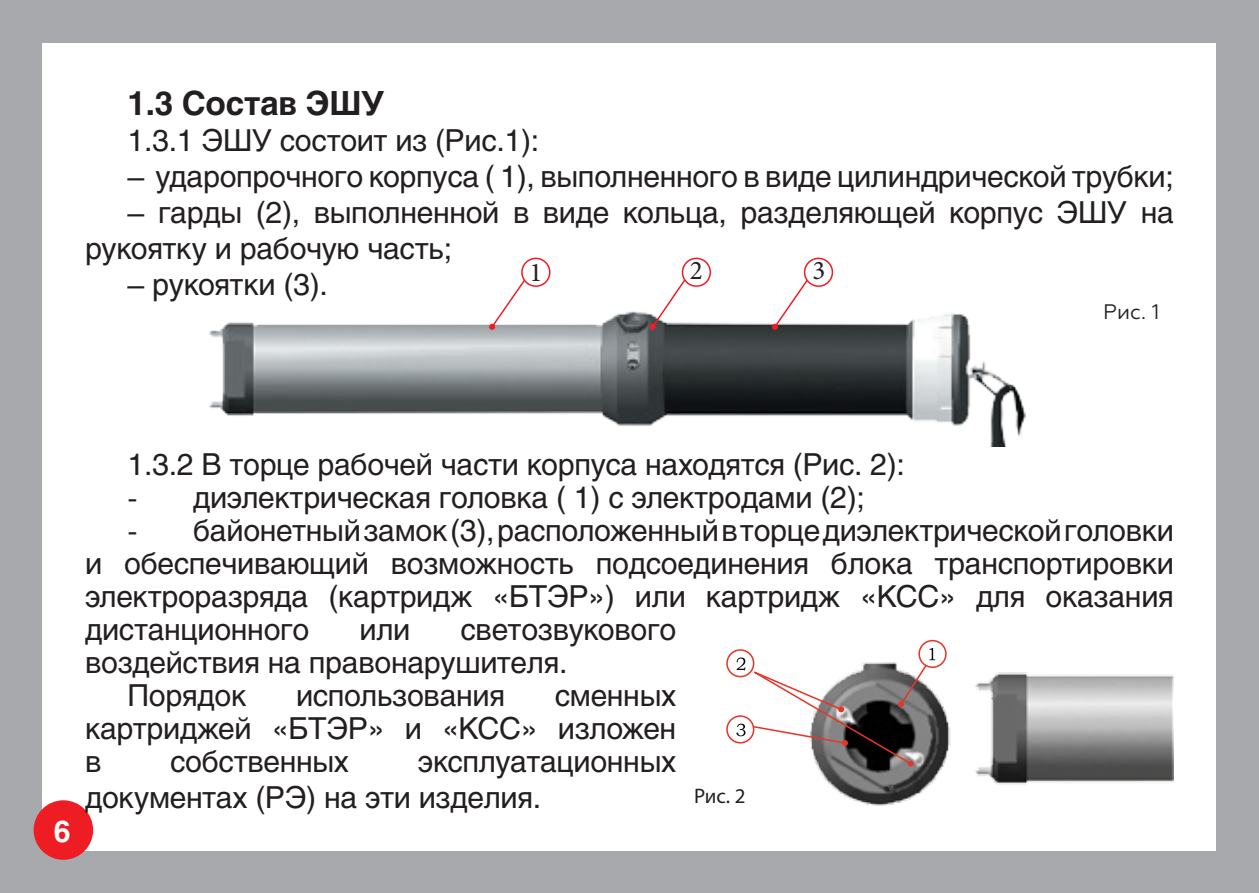
<style>
.page{position:relative;width:1259px;height:893px;background:#a8a9ad}
.page>*{position:absolute;margin:0;border:0;box-sizing:border-box;transform-origin:0 0}
.t1{font:700 33px "Helios";letter-spacing:-.01em;color:#231f20}
.t2{font:30px/33px "Helios";letter-spacing:-.01em;color:#231f20}
.t3{font:700 30px "Helios";color:#fff}
.t4{font:27px "Minion Pro";color:#231f20}
.t5{font:21px "Geometria";color:#231f20}
.t6{font:21px "Myriad Pro";color:#231f20}
</style>
<div class="page">
<div style="left:43px;top:43px;width:1173px;height:807px;background:#fff"></div>
<div style="left:34px;top:800px;width:59px;height:60px;background:#ee1d23;border-radius:50%"></div>
<img style="left:209px;top:311px;width:816px;height:135px">
<div style="left:682px;top:258px;width:29px;height:29px;border:2px solid #ee1d23;border-radius:50%"></div>
<div style="left:804px;top:258px;width:29px;height:29px;border:2px solid #ee1d23;border-radius:50%"></div>
<div style="left:521px;top:258px;width:29px;height:29px;border:2px solid #ee1d23;border-radius:50%"></div>
<svg style="left:649px;top:278px;width:38px;height:52px"></svg>
<svg style="left:489px;top:278px;width:37px;height:52px"></svg>
<svg style="left:772px;top:278px;width:37px;height:52px"></svg>
<img style="left:817px;top:662px;width:357px;height:144px">
<div style="left:919px;top:641px;width:27px;height:26px;background:#fff;border-radius:50%"></div>
<div style="left:918px;top:640px;width:28px;height:28px;border:2px solid #e63529;border-radius:50%"></div>
<svg style="left:727px;top:650px;width:26px;height:27px"></svg>
<div style="left:726px;top:649px;width:28px;height:28px;border:2px solid #e63529;border-radius:50%"></div>
<svg style="left:727px;top:716px;width:26px;height:27px"></svg>
<div style="left:726px;top:715px;width:28px;height:28px;border:2px solid #e63529;border-radius:50%"></div>
<svg style="left:732px;top:648px;width:203px;height:118px"></svg>
<p class="t1" style="left:128px;top:84px;width:258px">1.3 Состав ЭШУ</p>
<p class="t2" style="left:128px;top:123px;width:413px">1.3.1 ЭШУ состоит из (Рис.1):</p>
<p class="t2" style="left:128px;top:159px;width:1047px">– ударопрочного корпуса ( 1), выполненного в виде цилиндрической трубки;</p>
<p class="t2" style="left:85px;top:194px;width:1090px;line-height:36px;text-indent:43px">– гарды (2), выполненной в виде кольца, разделяющей корпус ЭШУ на рукоятку и рабочую часть;</p>
<p class="t2" style="left:128px;top:267px;width:202px">– рукоятки (3).</p>
<p class="t4" style="left:529px;top:254px;width:14px">1</p>
<p class="t4" style="left:690px;top:253px;width:14px">2</p>
<p class="t4" style="left:812px;top:253px;width:14px">3</p>
<p class="t5" style="left:1103px;top:300px;width:58px">Рис. 1</p>
<p class="t3" style="left:54px;top:813px;width:18px">6</p>
<p class="t2" style="left:128px;top:447px;width:779px">1.3.2 В торце рабочей части корпуса находятся (Рис. 2):</p>
<p class="t2" style="left:128px;top:480px;width:739px">- диэлектрическая головка ( 1) с электродами (2);</p>
<p class="t2" style="left:85px;top:513px;width:1090px;text-align:justify;text-indent:43px">- байонетный замок (3), расположенный в торце диэлектрической головки и обеспечивающий возможность подсоединения блока транспортировки электроразряда (картридж «БТЭР») или картридж «КСС» для оказания дистанционного</p>
<p class="t2" style="left:85px;top:612px;width:593px;text-indent:375px">светозвукового воздействия на правонарушителя.</p>
<p class="t2" style="left:128px;top:678px;width:120px">Порядок</p>
<p class="t2" style="left:296px;top:678px;width:211px">использования</p>
<p class="t2" style="left:359px;top:612px;width:52px">или</p>
<p class="t2" style="left:85px;top:678px;width:593px;text-align:justify;text-indent:470px">сменных картриджей «БТЭР» и «КСС» изложен в</p>
<p class="t2" style="left:170px;top:744px;width:180px">собственных</p>
<p class="t2" style="left:85px;top:743px;width:593px;line-height:36px;text-indent:333px">эксплуатационных документах (РЭ) на эти изделия.</p>
<p class="t6" style="left:694px;top:783px;width:53px">Рис. 2</p>
</div>
